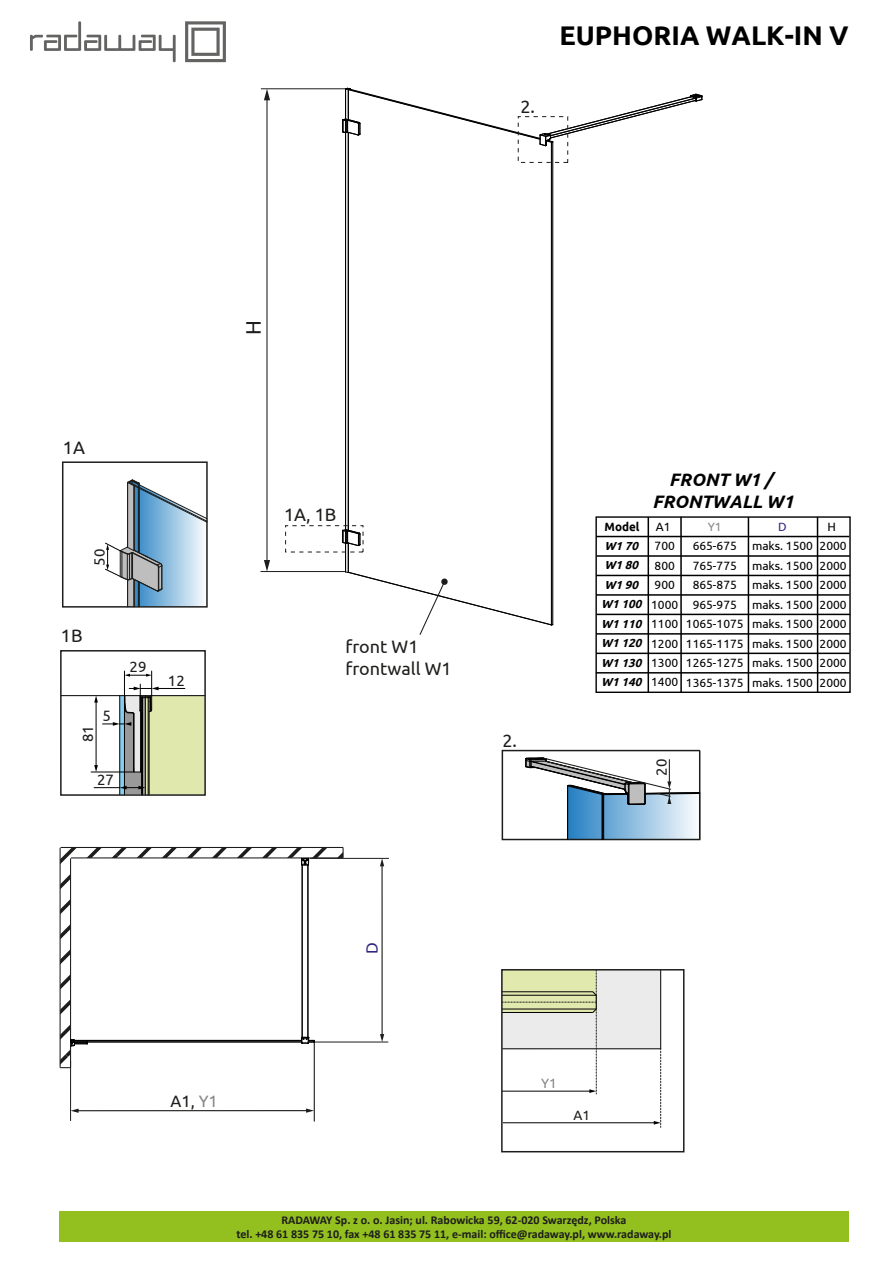
<style>
.page{position:relative;width:893px;height:1263px;background:#fff}
.page>*{position:absolute;margin:0;border:0;box-sizing:border-box;transform-origin:0 0}
.t1{font:700 27px "Ubuntu";color:#000}
.t2{font:21px "Ubuntu";color:#1d1d1b}
.t3{font:italic 700 18px/21.6px "Ubuntu";color:#000;text-align:center}
.t4{font:18px/21.6px "Ubuntu";color:#1e1e1c}
.t5{font:18px "Ubuntu";color:#1d1d1b}
.t6{font:16.5px "Ubuntu";color:#1d1d1b}
.t7{font:16.5px "Ubuntu";color:#312783}
.t8{font:15px "Ubuntu";color:#1d1e1c}
.t9{font:15px "Ubuntu";color:#1d1d1b}
.t10{font:13.5px "Ubuntu";color:#1e1e1c}
.t11{font:13.5px "Ubuntu";color:#868686}
.t12{font:12px/19.5px "Ubuntu";color:#000}
.t13{font:700 12px/14.4px "Calibri";color:#1d1d1b;text-align:center}
.t14{font:700 12px "Ubuntu";color:#000}
.t15{font:12px "Ubuntu";color:#878787}
.t16{font:12px "Ubuntu";color:#312783}
.t17{font:italic 700 11.7px "Ubuntu";color:#000}
.s1{color:#878787}
</style>
<div class="page">
<div style="left:502px;top:970px;width:159px;height:79px;background:#ebebeb"></div>
<svg style="left:185px;top:21px;width:41px;height:41px"></svg>
<svg style="left:30px;top:21px;width:146px;height:41px"></svg>
<hr style="left:660px;top:970px;width:1px;height:79px;background:#000100">
<hr style="left:502px;top:1048px;width:159px;height:1px;background:#000100">
<hr style="left:503px;top:1122px;width:152px;height:1px;background:#000100">
<svg style="left:654px;top:1048px;width:7px;height:79px"></svg>
<svg style="left:504px;top:972px;width:93px;height:122px"></svg>
<hr style="left:261px;top:88px;width:85px;height:1px;background:#1d1d1b">
<hr style="left:261px;top:571px;width:84px;height:1px;background:#1d1d1b">
<hr style="left:266px;top:98px;width:2px;height:464px;background:#1d1d1b">
<svg style="left:264px;top:89px;width:6px;height:11px"></svg>
<svg style="left:264px;top:560px;width:6px;height:11px"></svg>
<div style="left:59px;top:1211px;width:790px;height:31px;background:#93c01f"></div>
<svg style="left:60px;top:847px;width:283px;height:221px"></svg>
<hr style="left:61px;top:847px;width:282px;height:1px;background:#1d1e1c">
<hr style="left:71px;top:857px;width:272px;height:1px;background:#1d1e1c">
<hr style="left:70px;top:858px;width:1px;height:210px;background:#1d1e1c">
<hr style="left:60px;top:848px;width:1px;height:220px;background:#1d1e1c">
<svg style="left:301px;top:858px;width:8px;height:8px"></svg>
<svg style="left:301px;top:1037px;width:14px;height:7px"></svg>
<hr style="left:308px;top:865px;width:1px;height:172px;background:#000">
<hr style="left:302px;top:865px;width:1px;height:172px;background:#000">
<svg style="left:70px;top:1039px;width:18px;height:8px"></svg>
<hr style="left:551px;top:142px;width:1px;height:483px;background:#000">
<hr style="left:552px;top:142px;width:1px;height:482px;background:#000">
<svg style="left:342px;top:87px;width:361px;height:60px"></svg>
<hr style="left:348px;top:132px;width:1px;height:398px;background:#000">
<hr style="left:348px;top:89px;width:1px;height:31px;background:#000">
<hr style="left:345px;top:89px;width:1px;height:30px;background:#000">
<hr style="left:345px;top:133px;width:1px;height:397px;background:#000">
<svg style="left:342px;top:529px;width:211px;height:106px"></svg>
<div style="left:501px;top:969px;width:183px;height:183px;border:2px solid #1d1e1c"></div>
<svg style="left:501px;top:749px;width:200px;height:92px"></svg>
<svg style="left:62px;top:461px;width:146px;height:147px"></svg>
<svg style="left:60px;top:650px;width:146px;height:146px"></svg>
<hr style="left:70px;top:1061px;width:1px;height:60px;background:#1d1d1b">
<hr style="left:77px;top:1110px;width:230px;height:1px;background:#1d1d1b">
<svg style="left:71px;top:1108px;width:8px;height:5px"></svg>
<svg style="left:306px;top:1108px;width:8px;height:5px"></svg>
<hr style="left:310px;top:858px;width:79px;height:1px;background:#1d1d1b">
<hr style="left:308px;top:1042px;width:80px;height:1px;background:#1d1d1b">
<hr style="left:381px;top:865px;width:2px;height:170px;background:#1d1d1b">
<svg style="left:380px;top:858px;width:4px;height:8px"></svg>
<svg style="left:380px;top:1034px;width:4px;height:8px"></svg>
<hr style="left:314px;top:1041px;width:1px;height:80px;background:#000">
<div style="left:518px;top:116px;width:50px;height:47px;border:1px dashed #1d1d1b"></div>
<div style="left:595px;top:516px;width:256px;height:177px;border:1px solid #000"></div>
<hr style="left:596px;top:536px;width:253px;height:1px;background:#000">
<hr style="left:648px;top:517px;width:1px;height:175px;background:#000">
<hr style="left:596px;top:555px;width:254px;height:2px;background:#000">
<hr style="left:596px;top:575px;width:254px;height:1px;background:#000">
<hr style="left:748px;top:517px;width:1px;height:175px;background:#000">
<hr style="left:817px;top:517px;width:1px;height:175px;background:#000">
<hr style="left:597px;top:614px;width:253px;height:1px;background:#000">
<hr style="left:596px;top:633px;width:254px;height:2px;background:#000">
<hr style="left:596px;top:653px;width:254px;height:1px;background:#000">
<hr style="left:596px;top:594px;width:253px;height:2px;background:#000">
<hr style="left:596px;top:672px;width:254px;height:1px;background:#000">
<hr style="left:680px;top:517px;width:2px;height:175px;background:#000">
<h3 class="t5" style="left:520px;top:96px;width:16px">2.</h3>
<h1 class="t1" style="left:559px;top:19px;width:291px">EUPHORIA WALK-IN V</h1>
<h3 class="t5" style="left:63px;top:437px;width:24px">1A</h3>
<p class="t8" style="left:90px;top:566px;width:18px;rotate:-90deg">50</p>
<h3 class="t5" style="left:61px;top:625px;width:23px">1B</h3>
<p class="t8" style="left:79px;top:742px;width:18px;rotate:-90deg">81</p>
<p class="t8" style="left:103px;top:707px;width:10px">5</p>
<p class="t8" style="left:97px;top:770px;width:18px">27</p>
<p class="t8" style="left:130px;top:658px;width:18px">29</p>
<p class="t8" style="left:168px;top:671px;width:18px">12</p>
<h2 class="t2" style="left:241px;top:335px;width:16px;rotate:-90deg">H</h2>
<h3 class="t5" style="left:284px;top:503px;width:54px">1A, 1B</h3>
<h3 class="t4" style="left:345px;top:636px;width:108px">front W1 frontwall W1</h3>
<h3 class="t5" style="left:502px;top:730px;width:16px">2.</h3>
<p class="t14" style="left:605px;top:519px;width:37px">Model</p>
<p class="t17" style="left:604px;top:539px;width:39px">W1 70</p>
<p class="t17" style="left:604px;top:558px;width:39px">W1 80</p>
<h3 class="t3" style="left:652px;top:469px;width:143px">FRONT W1 /<br>FRONTWALL W1</h3>
<p class="t12" style="left:655px;top:536px;width:22px">700<br>800</p>
<p class="t15" style="left:708px;top:519px;width:15px">Y1</p>
<p class="t16" style="left:778px;top:519px;width:10px">D</p>
<p class="t12" style="left:656px;top:516px;width:16px">A1</p>
<p class="t12" style="left:827px;top:516px;width:10px">H</p>
<p class="t12" style="left:752px;top:536px;width:63px">maks. 1500 maks. 1500</p>
<p class="t12" style="left:820px;top:536px;width:29px">2000<br>2000</p>
<p class="t12" style="left:693px;top:536px;width:46px">665-675<br>765-775</p>
<p class="t17" style="left:604px;top:578px;width:39px">W1 90</p>
<p class="t12" style="left:752px;top:575px;width:96px">maks. 1500 2000</p>
<p class="t12" style="left:655px;top:575px;width:22px">900</p>
<p class="t12" style="left:693px;top:575px;width:46px">865-875</p>
<p class="t17" style="left:601px;top:597px;width:45px">W1 100</p>
<p class="t12" style="left:752px;top:594px;width:96px">maks. 1500 2000</p>
<p class="t17" style="left:601px;top:616px;width:45px">W1 110</p>
<p class="t12" style="left:752px;top:614px;width:96px">maks. 1500 2000</p>
<p class="t17" style="left:601px;top:636px;width:45px">W1 120</p>
<p class="t12" style="left:752px;top:633px;width:96px">maks. 1500 2000</p>
<p class="t12" style="left:651px;top:594px;width:29px;text-align:justify">1000<br>1100<br>1200</p>
<p class="t12" style="left:686px;top:594px;width:59px;text-align:center">965-975<br>1065-1075<br>1165-1175</p>
<p class="t17" style="left:601px;top:655px;width:45px">W1 130</p>
<p class="t12" style="left:651px;top:653px;width:29px">1300</p>
<p class="t12" style="left:686px;top:653px;width:59px">1265-1275</p>
<p class="t12" style="left:752px;top:653px;width:63px">maks. 1500</p>
<p class="t12" style="left:820px;top:653px;width:29px">2000</p>
<p class="t17" style="left:601px;top:675px;width:45px">W1 140</p>
<p class="t12" style="left:686px;top:672px;width:162px">1365-1375 maks. 1500 2000</p>
<p class="t12" style="left:651px;top:672px;width:29px">1400</p>
<p class="t9" style="left:652px;top:775px;width:18px;rotate:-90deg">20</p>
<h3 class="t7" style="left:362px;top:954px;width:13px;rotate:-90deg">D</h3>
<h3 class="t6" style="left:171px;top:1091px;width:49px">A1, <span class="s1">Y1</span></h3>
<p class="t11" style="left:541px;top:1075px;width:17px">Y1</p>
<p class="t10" style="left:573px;top:1107px;width:18px">A1</p>
<p class="t13" style="left:236px;top:1213px;width:437px">RADAWAY Sp. z o. o. Jasin; ul. Rabowicka 59, 62-020 Swarzędz, Polska<br>tel. +48 61 835 75 10, fax +48 61 835 75 11, e-mail: office@radaway.pl, www.radaway.pl</p>
</div>
